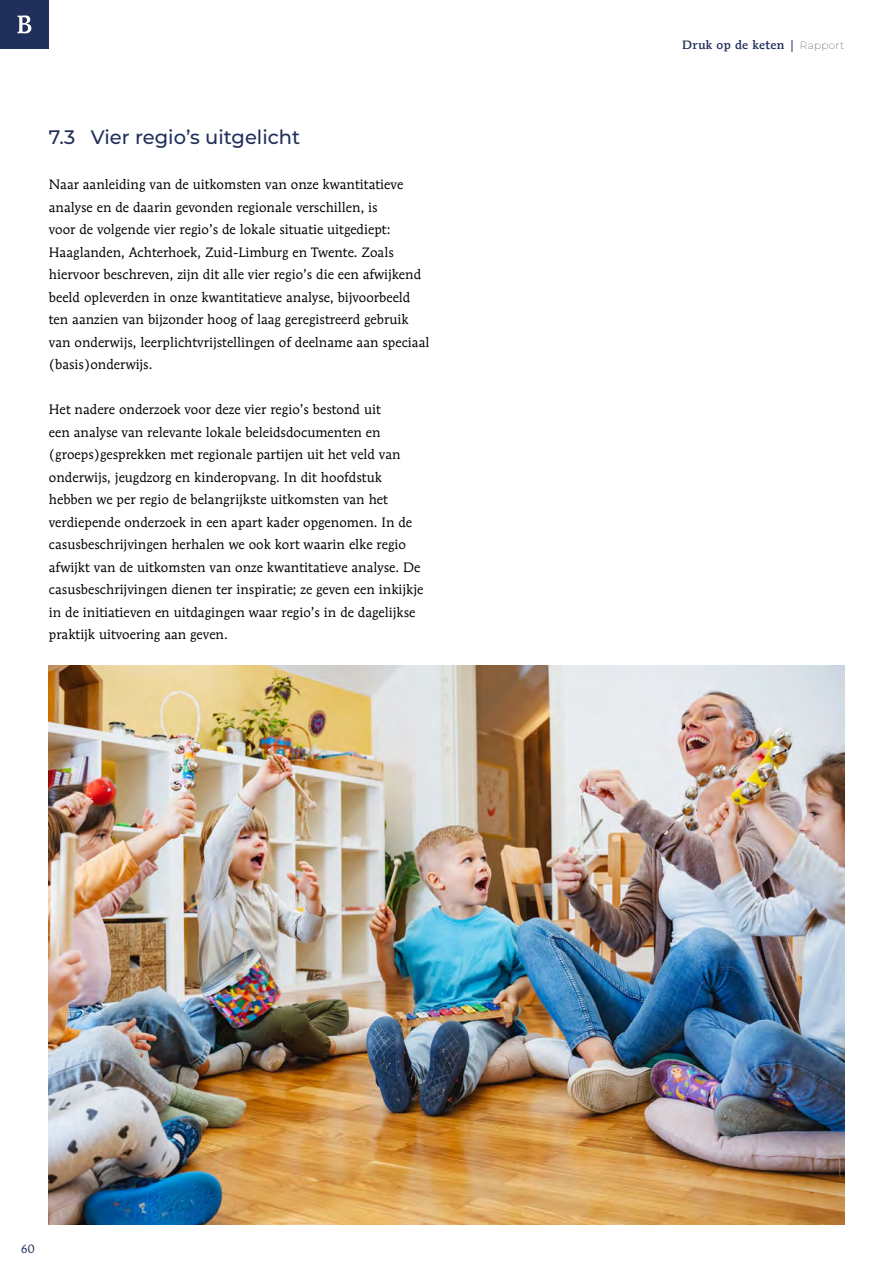
<style>
.page{position:relative;width:893px;height:1263px;background:#fff}
.page>*{position:absolute;margin:0;border:0;box-sizing:border-box;transform-origin:0 0}
.Kop_2_met_10_mm_inspring{font:500 19.5px "Montserrat";color:#21305b}
.Brood_wit_na{font:13.5px/22.5px "Mendoza Roman Std";color:#000}
.t1{font:500 12px "Mendoza Roman Std";letter-spacing:.03em;color:#21305b}
.t2{font:12px "Mendoza Roman Std";color:#21305b}
.s1{font-family:"Montserrat";font-weight:100;font-size:10.5px;color:#000}
</style>
<div class="page">
<div style="left:0;top:0;width:49px;height:49px;background:#21305b"></div>
<svg style="left:17px;top:15px;width:14px;height:18px"></svg>
<img style="left:49px;top:665px;width:795px;height:560px">
<h2 class="Kop_2_met_10_mm_inspring" style="left:49px;top:123px;width:253px">7.3 Vier regio’s uitgelicht</h2>
<p class="Brood_wit_na" style="left:49px;top:173px;width:382px">Naar aanleiding van de uitkomsten van onze kwantitatieve analyse en de daarin gevonden regionale verschillen, is<br>voor de volgende vier regio’s de lokale situatie uitgediept:<br>Haaglanden, Achterhoek, Zuid-Limburg en Twente. Zoals hiervoor beschreven, zijn dit alle vier regio’s die een afwijkend beeld opleverden in onze kwantitatieve analyse, bijvoorbeeld ten aanzien van bijzonder hoog of laag geregistreerd gebruik van onderwijs, leerplichtvrijstellingen of deelname aan speciaal (basis)onderwijs.</p>
<p class="Brood_wit_na" style="left:49px;top:398px;width:376px">Het nadere onderzoek voor deze vier regio’s bestond uit<br>een analyse van relevante lokale beleidsdocumenten en (groeps)gesprekken met regionale partijen uit het veld van onderwijs, jeugdzorg en kinderopvang. In dit hoofdstuk hebben we per regio de belangrijkste uitkomsten van het verdiepende onderzoek in een apart kader opgenomen. In de casusbeschrijvingen herhalen we ook kort waarin elke regio afwijkt van de uitkomsten van onze kwantitatieve analyse. De casusbeschrijvingen dienen ter inspiratie; ze geven een inkijkje in de initiatieven en uitdagingen waar regio’s in de dagelijkse praktijk uitvoering aan geven.</p>
<p class="t2" style="left:21px;top:1241px;width:16px">60</p>
<p class="t1" style="left:682px;top:37px;width:163px">Druk op de keten | <span class="s1">Rapport</span></p>
</div>
